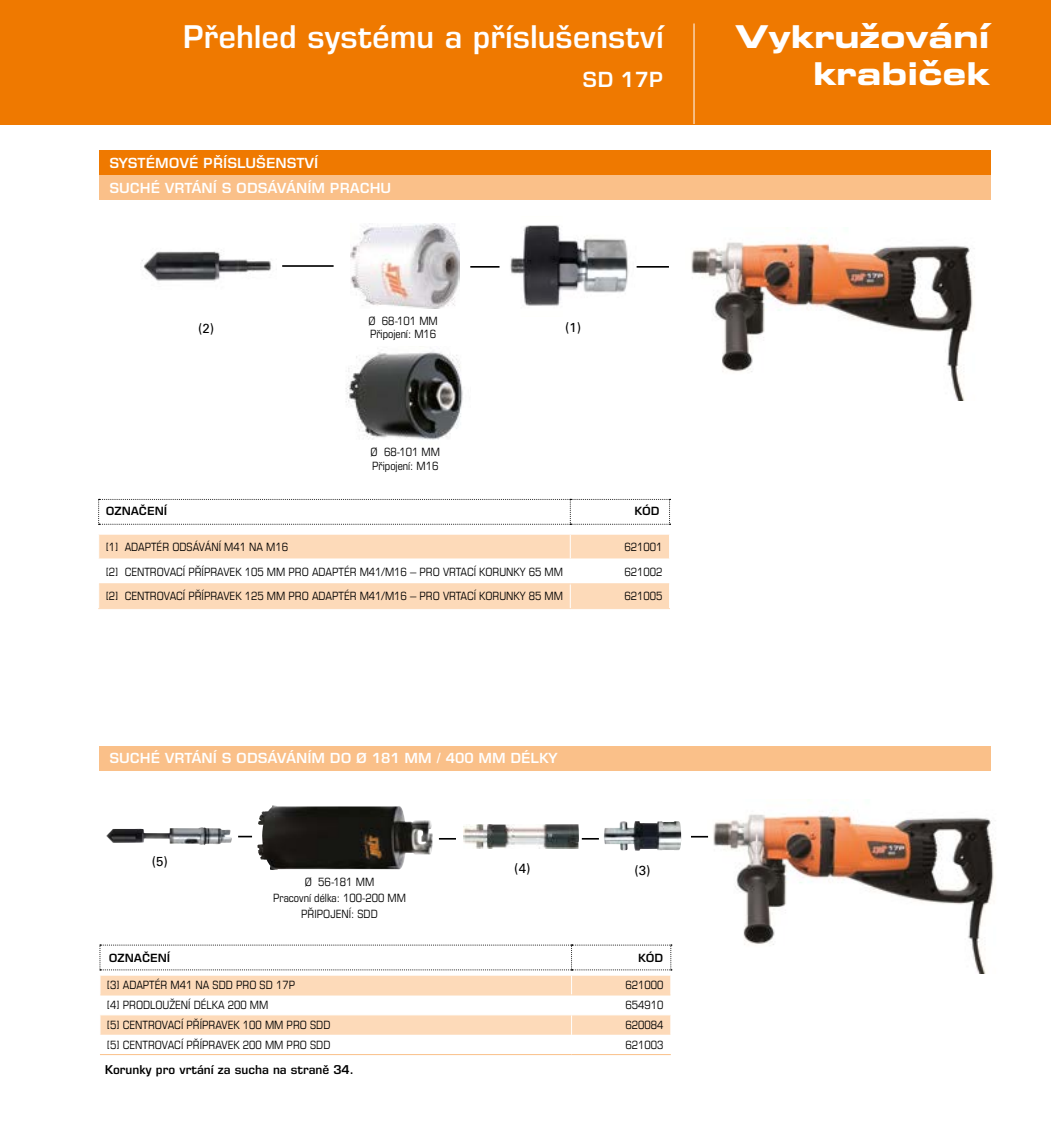
<style>
.page{position:relative;width:1051px;height:1144px;background:#fff}
.page>*{position:absolute;margin:0;border:0;box-sizing:border-box;transform-origin:0 0}
.t1{font:600 31.5px "Eurostile LT Pro";color:#fff}
.t2{font:31.5px/37.8px "Eurostile LT Pro Bold Ex 2";color:#fff;text-align:right}
.t3{font:600 21px "Eurostile LT Pro";color:#fff}
.t4{font:600 14px/24.8px "Eurostile LT Pro";color:#fff}
.t5{font:13.12px "Univers Com 55 Roman";color:#000}
.t6{font:600 12.25px "Eurostile LT Pro";color:#000}
.t7{font:condensed 11.38px/13.7px "Eurostile LT Pro";color:#000}
.t8{font:600 11.38px "Eurostile LT Pro";color:#000}
</style>
<div class="page">
<div style="left:9px;top:0;width:1041px;height:124px;background:#ef7900"></div>
<hr style="left:693px;top:23px;width:1px;height:101px;background:#fff">
<div style="left:0;top:0;width:9px;height:124px;background:#ef7900"></div>
<img style="left:691px;top:241px;width:284px;height:159px">
<img style="left:702px;top:810px;width:294px;height:163px">
<div style="left:99px;top:150px;width:892px;height:25px;background:#ef7900"></div>
<div style="left:99px;top:175px;width:892px;height:25px;background:#fac089"></div>
<svg style="left:98px;top:499px;width:572px;height:109px"></svg>
<hr style="left:99px;top:583px;width:471px;height:1px;background:#fddab9">
<hr style="left:98px;top:608px;width:472px;height:1px;background:#fddab9">
<hr style="left:570px;top:583px;width:99px;height:1px;background:#fddab9">
<hr style="left:570px;top:608px;width:100px;height:1px;background:#fddab9">
<div style="left:99px;top:745px;width:892px;height:25px;background:#fac089"></div>
<img style="left:351px;top:224px;width:108px;height:84px">
<img style="left:345px;top:351px;width:118px;height:89px">
<img style="left:485px;top:225px;width:161px;height:81px">
<img style="left:141px;top:251px;width:131px;height:31px">
<hr style="left:282px;top:265px;width:51px;height:2px;background:#000">
<svg style="left:238px;top:835px;width:14px;height:2px"></svg>
<svg style="left:439px;top:838px;width:17px;height:1px"></svg>
<svg style="left:581px;top:838px;width:17px;height:1px"></svg>
<svg style="left:691px;top:835px;width:17px;height:2px"></svg>
<svg style="left:470px;top:266px;width:29px;height:1px"></svg>
<hr style="left:636px;top:266px;width:32px;height:1px;background:#000">
<hr style="left:100px;top:1053px;width:471px;height:1px;background:#fac089">
<hr style="left:571px;top:1053px;width:99px;height:1px;background:#fac089">
<svg style="left:99px;top:944px;width:572px;height:91px"></svg>
<img style="left:463px;top:824px;width:115px;height:24px">
<img style="left:106px;top:827px;width:126px;height:18px">
<img style="left:604px;top:821px;width:78px;height:30px">
<img style="left:257px;top:805px;width:176px;height:64px">
<h1 class="t1" style="left:182px;top:17px;width:483px">Přehled systému a příslušenství</h1>
<h2 class="t3" style="left:582px;top:66px;width:82px">SD 17P</h2>
<p class="t4" style="left:109px;top:150px;width:283px">SYSTÉMOVÉ PŘÍSLUŠENSTVÍ<br>SUCHÉ VRTÁNÍ S ODSÁVÁNÍM PRACHU</p>
<p class="t5" style="left:198px;top:320px;width:18px">(2)</p>
<p class="t7" style="left:368px;top:313px;width:71px">Ø 68-101 MM<br>Připojení: M16</p>
<p class="t7" style="left:370px;top:445px;width:71px">Ø 68-101 MM<br>Připojení: M16</p>
<p class="t5" style="left:565px;top:319px;width:18px">(1)</p>
<p class="t8" style="left:106px;top:503px;width:63px">OZNAČENÍ</p>
<p class="t8" style="left:634px;top:503px;width:27px">KÓD</p>
<p class="t7" style="left:106px;top:539px;width:184px">[1] ADAPTÉR ODSÁVÁNÍ M41 NA M16</p>
<p class="t7" style="left:624px;top:539px;width:39px">621001</p>
<p class="t7" style="left:106px;top:564px;width:459px">[2] CENTROVACÍ PŘÍPRAVEK 105 MM PRO ADAPTÉR M41/M16 – PRO VRTACÍ KORUNKY 65 MM</p>
<p class="t7" style="left:624px;top:564px;width:39px">621002</p>
<p class="t7" style="left:106px;top:589px;width:459px">[2] CENTROVACÍ PŘÍPRAVEK 125 MM PRO ADAPTÉR M41/M16 – PRO VRTACÍ KORUNKY 85 MM</p>
<p class="t7" style="left:624px;top:589px;width:39px">621005</p>
<p class="t4" style="left:109px;top:745px;width:450px">SUCHÉ VRTÁNÍ S ODSÁVÁNÍM DO Ø 181 MM / 400 MM DÉLKY</p>
<p class="t5" style="left:152px;top:853px;width:18px">(5)</p>
<p class="t7" style="left:273px;top:873px;width:134px;line-height:15.8px;text-align:center">Ø 56-181 MM<br>Pracovní délka: 100-200 MM<br>PŘIPOJENÍ: SDD</p>
<p class="t5" style="left:514px;top:860px;width:18px">(4)</p>
<p class="t5" style="left:634px;top:862px;width:18px">(3)</p>
<p class="t8" style="left:109px;top:950px;width:63px">OZNAČENÍ</p>
<p class="t8" style="left:638px;top:950px;width:27px">KÓD</p>
<p class="t7" style="left:107px;top:978px;width:189px">[3] ADAPTÉR M41 NA SDD PRO SD 17P</p>
<p class="t7" style="left:625px;top:978px;width:39px">621000</p>
<p class="t7" style="left:107px;top:997px;width:163px">[4] PRODLOUŽENÍ DÉLKA 200 MM</p>
<p class="t7" style="left:625px;top:997px;width:39px">654910</p>
<p class="t7" style="left:107px;top:1017px;width:225px">[5] CENTROVACÍ PŘÍPRAVEK 100 MM PRO SDD</p>
<p class="t7" style="left:625px;top:1017px;width:39px">620084</p>
<p class="t7" style="left:107px;top:1037px;width:225px">[5] CENTROVACÍ PŘÍPRAVEK 200 MM PRO SDD</p>
<p class="t7" style="left:625px;top:1037px;width:39px">621003</p>
<p class="t6" style="left:105px;top:1062px;width:250px">Korunky pro vrtání za sucha na straně 34.</p>
<h1 class="t2" style="left:735px;top:17px;width:255px">Vykružování krabiček</h1>
</div>
